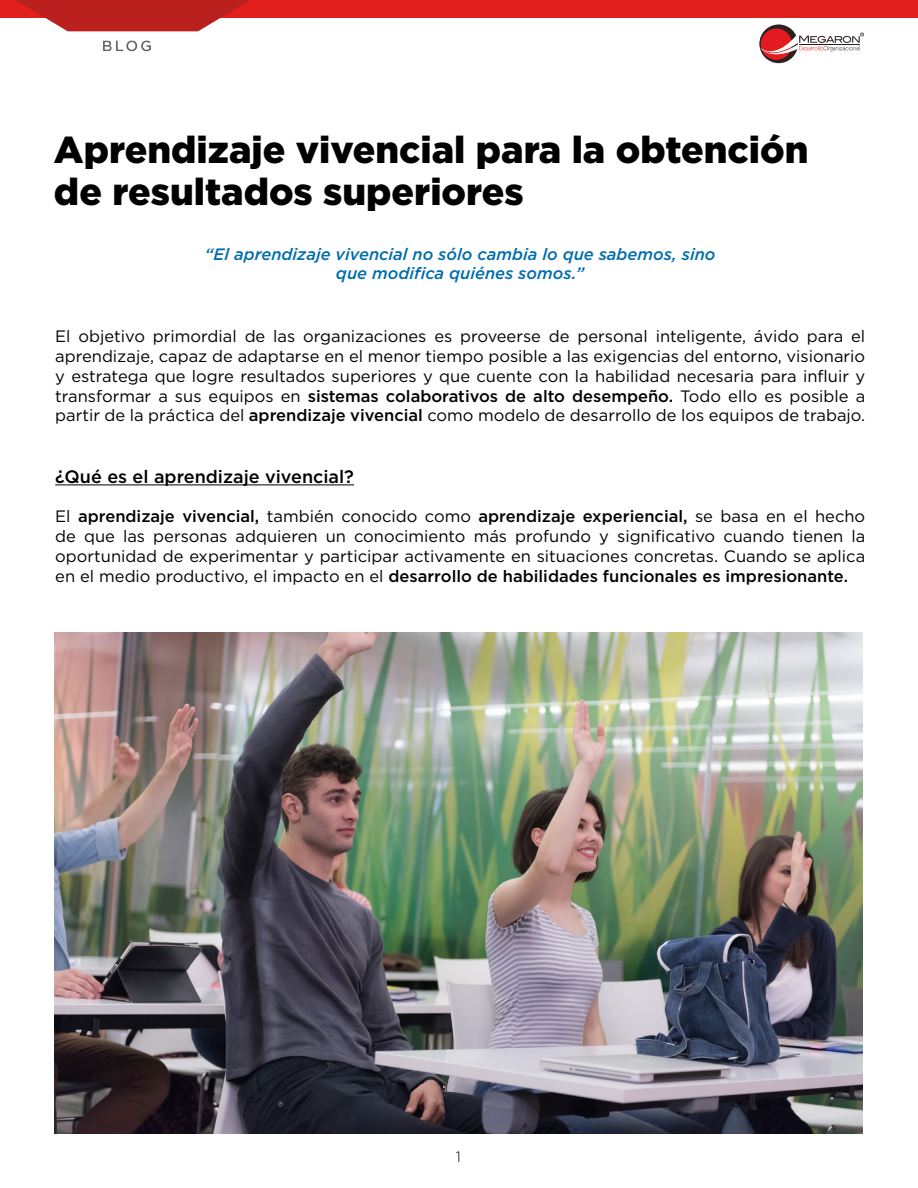
<style>
.page{position:relative;width:918px;height:1188px;background:#fff}
.page>*{position:absolute;margin:0;border:0;box-sizing:border-box;transform-origin:0 0}
.t1{font:900 37.5px/42px "Gotham";color:#000}
.t2{font:500 18px "Gotham";color:#000}
.t3{font:16.5px/19.8px "Gotham";color:#000;text-align:justify}
.t4{font:italic 500 16.5px/19.8px "Gotham";color:#006dae;text-align:center}
.t5{font:300 15px "Gotham";color:#000}
.s1{font-weight:500}
</style>
<div class="page">
<img style="left:0;top:0;width:918px;height:485px">
<hr style="left:55px;top:485px;width:299px;height:1px;background:#000">
<img style="left:54px;top:632px;width:809px;height:502px">
<h1 class="t1" style="left:54px;top:128px;width:756px">Aprendizaje vivencial para la obtención de resultados superiores</h1>
<p class="t4" style="left:205px;top:244px;width:512px">“El aprendizaje vivencial no sólo cambia lo que sabemos, sino que modifica quiénes somos.”</p>
<p class="t3" style="left:55px;top:326px;width:812px">El objetivo primordial de las organizaciones es proveerse de personal inteligente, ávido para el aprendizaje, capaz de adaptarse en el menor tiempo posible a las exigencias del entorno, visionario y estratega que logre resultados superiores y que cuente con la habilidad necesaria para influir y transformar a sus equipos en <span class="s1">sistemas colaborativos de alto desempeño.</span> Todo ello es posible a partir de la práctica del <span class="s1">aprendizaje vivencial</span> como modelo de desarrollo de los equipos de trabajo.</p>
<p class="t2" style="left:55px;top:466px;width:300px">¿Qué es el aprendizaje vivencial?</p>
<p class="t3" style="left:55px;top:506px;width:812px">El <span class="s1">aprendizaje vivencial,</span> también conocido como <span class="s1">aprendizaje experiencial,</span> se basa en el hecho de que las personas adquieren un conocimiento más profundo y significativo cuando tienen la oportunidad de experimentar y participar activamente en situaciones concretas. Cuando se aplica en el medio productivo, el impacto en el <span class="s1">desarrollo de habilidades funcionales es impresionante.</span></p>
<p class="t5" style="left:456px;top:1148px;width:7px">1</p>
</div>
